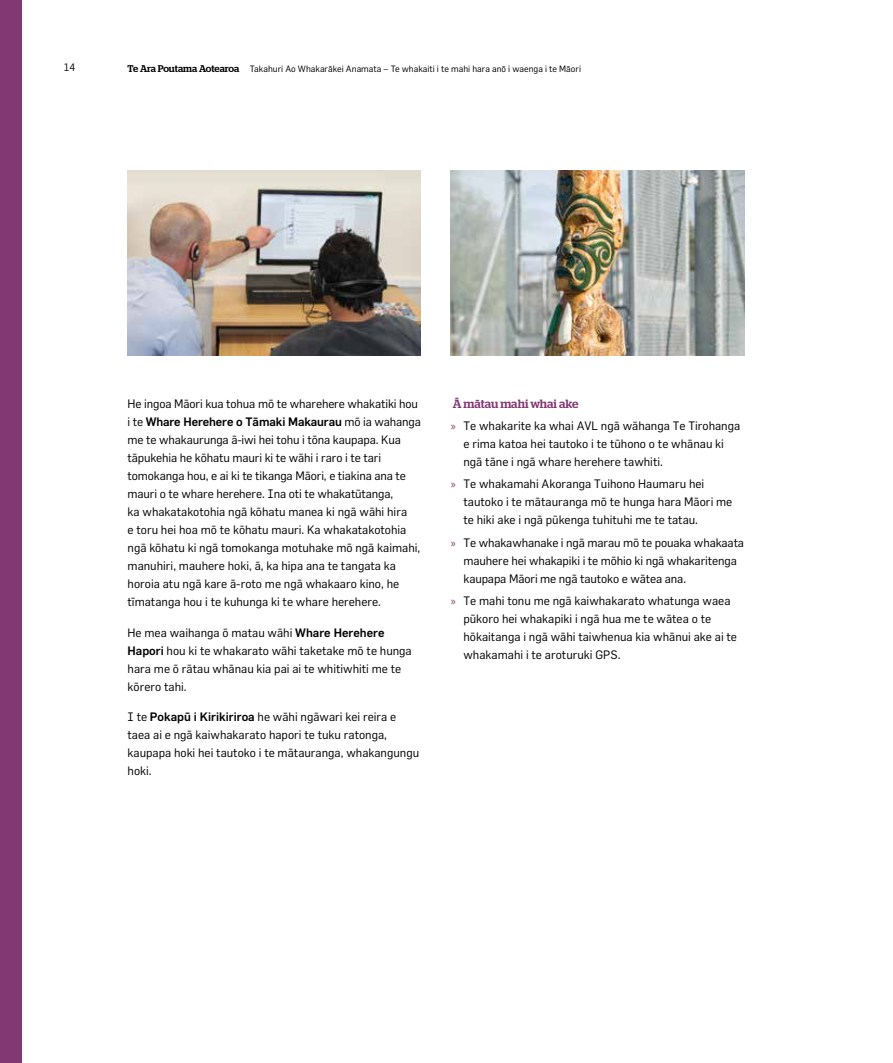
<style>
.page{position:relative;width:893px;height:1063px;background:#fff}
.page>*{position:absolute;margin:0;border:0;box-sizing:border-box;transform-origin:0 0}
.t1{font:12px/18px "Flama Maori";color:#000}
.t2{font:500 12px "Stag";color:#813973}
.t3{font:10.5px "Flama";color:#000}
.t4{font:9px "Flama";color:#000}
.s1{font-family:"Stag";font-weight:500;font-size:9.75px}
.s2{font-weight:500}
.s3{font-family:"Myriad Pro";color:#813973}
</style>
<div class="page">
<img style="left:451px;top:170px;width:293px;height:186px">
<img style="left:128px;top:170px;width:293px;height:186px">
<div style="left:0;top:0;width:21px;height:1063px;background:#813973"></div>
<p class="t3" style="left:64px;top:61px;width:13px">14</p>
<p class="t4" style="left:128px;top:63px;width:455px"><span class="s1">Te Ara Poutama Aotearoa</span> Takahuri Ao Whakarākei Anamata – Te whakaiti i te mahi hara anō i waenga i te Māori</p>
<p class="t1" style="left:128px;top:394px;width:295px">He ingoa Mäori kua tohua mö te wharehere whakatiki hou i te <span class="s2">Whare Herehere o Tämaki Makaurau</span> mö ia wahanga me te whakaurunga ä-iwi hei tohu i töna kaupapa. Kua täpukehia he köhatu mauri ki te wähi i raro i te tari tomokanga hou, e ai ki te tikanga Mäori, e tiakina ana te mauri o te whare herehere. Ina oti te whakatütanga,<br>ka whakatakotohia ngä köhatu manea ki ngä wähi hira<br>e toru hei hoa mö te köhatu mauri. Ka whakatakotohia ngä köhatu ki ngä tomokanga motuhake mö ngä kaimahi, manuhiri, mauhere hoki, ä, ka hipa ana te tangata ka horoia atu ngä kare ä-roto me ngä whakaaro kino, he tïmatanga hou i te kuhunga ki te whare herehere.</p>
<p class="t1" style="left:128px;top:623px;width:286px">He mea waihanga ö matau wähi <span class="s2">Whare Herehere Hapori</span> hou ki te whakarato wähi taketake mö te hunga hara me ö rätau whänau kia pai ai te whitiwhiti me te körero tahi.</p>
<p class="t1" style="left:128px;top:708px;width:293px">I te <span class="s2">Pokapü i Kirikiriroa</span> he wähi ngäwari kei reira e taea ai e ngä kaiwhakarato hapori te tuku ratonga, kaupapa hoki hei tautoko i te mätauranga, whakangungu hoki.</p>
<p class="t2" style="left:453px;top:397px;width:127px">Ā mātau mahi whai ake</p>
<p class="t1" style="left:463px;top:417px;width:278px;text-indent:-13px"><span class="s3">»</span> Te whakarite ka whai AVL ngä wähanga Te Tirohanga e rima katoa hei tautoko i te tühono o te whänau ki ngä täne i ngä whare herehere tawhiti.</p>
<p class="t1" style="left:463px;top:475px;width:270px;text-indent:-13px"><span class="s3">»</span> Te whakamahi Akoranga Tuihono Haumaru hei tautoko i te mätauranga mö te hunga hara Mäori me te hiki ake i ngä pükenga tuhituhi me te tatau.</p>
<p class="t1" style="left:463px;top:533px;width:282px;text-indent:-13px"><span class="s3">»</span> Te whakawhanake i ngä marau mö te pouaka whakaata mauhere hei whakapiki i te möhio ki ngä whakaritenga kaupapa Mäori me ngä tautoko e wätea ana.</p>
<p class="t1" style="left:463px;top:591px;width:275px;text-indent:-13px"><span class="s3">»</span> Te mahi tonu me ngä kaiwhakarato whatunga waea pükoro hei whakapiki i ngä hua me te wätea o te hökaitanga i ngä wähi taiwhenua kia whänui ake ai te whakamahi i te aroturuki GPS.</p>
</div>
